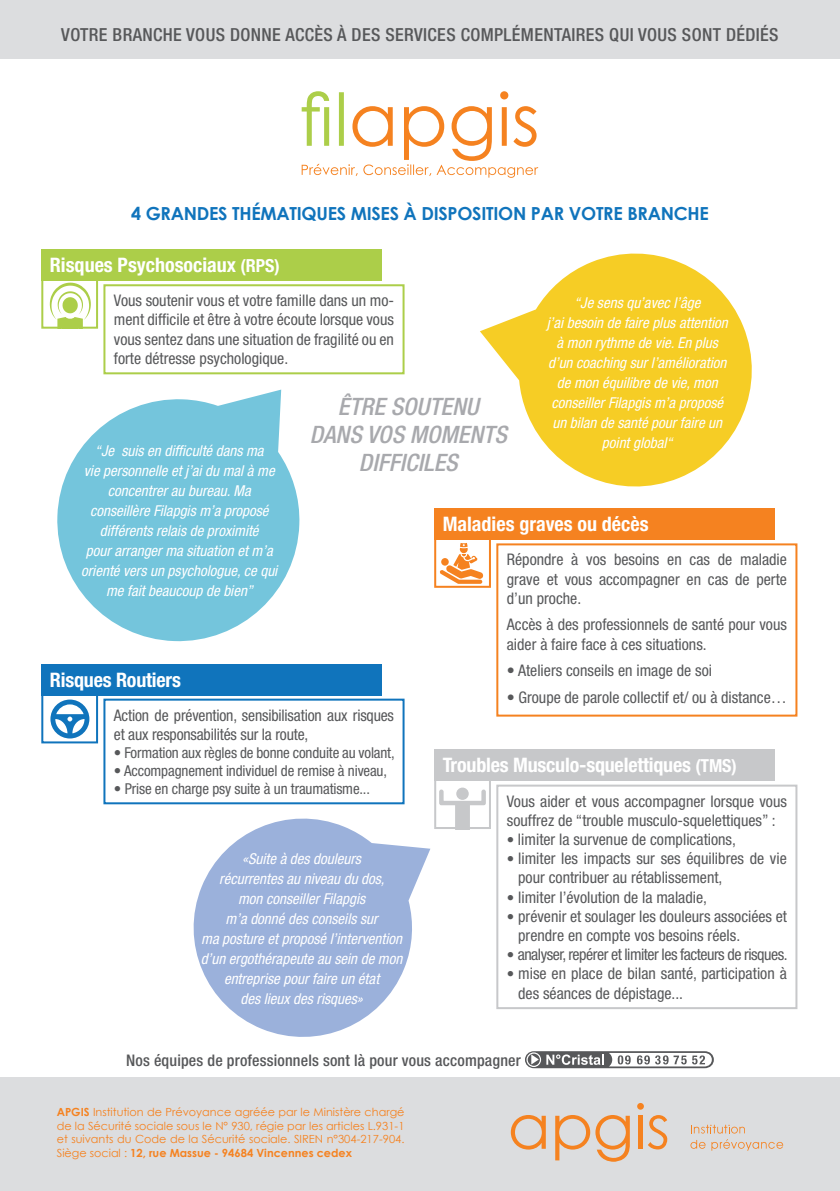
<style>
.page{position:relative;width:840px;height:1191px;background:#fff}
.page>*{position:absolute;margin:0;border:0;box-sizing:border-box;transform-origin:0 0}
.t1{font:italic 500 condensed 24px "Helvetica Neue";color:#a8a9ad}
.t2{font:700 condensed 20px "Helvetica Neue LT Std";letter-spacing:-.01em;color:#fff}
.t3{font:500 condensed 18px "Helvetica Neue LT Std";letter-spacing:.02em;color:#57585a}
.t4{font:700 18px "Century Gothic";letter-spacing:-.015em;color:#1074bc}
.t5{font:condensed 16px/19.2px "Helvetica Neue LT Std";color:#57585a}
.t6{font:500 condensed 16px "Helvetica Neue LT Std";letter-spacing:.01em;color:#57585a}
.t7{font:condensed 16px "Helvetica Neue LT Std";letter-spacing:-.03em;color:#57585a}
.t8{font:italic condensed 15px/20px "Helvetica Neue";color:#fff;text-align:center}
.t9{font:condensed 15px "Helvetica Neue LT Std";letter-spacing:-.01em;color:#57585a}
.t10{font:11.2px/13.4px "Century Gothic";color:#f58220;text-align:justify}
.s1{font-size:18px}
.s2{font-size:15px}
.s3{font-weight:700}
</style>
<div class="page">
<div style="left:0;top:1077px;width:839px;height:114px;background:#dcdddf"></div>
<svg style="left:510px;top:1115px;width:35px;height:34px"></svg>
<svg style="left:555px;top:1115px;width:74px;height:46px"></svg>
<hr style="left:638px;top:1115px;width:4px;height:33px;background:#f58220">
<svg style="left:636px;top:1103px;width:7px;height:6px"></svg>
<svg style="left:690px;top:1140px;width:15px;height:8px"></svg>
<svg style="left:711px;top:1139px;width:71px;height:11px"></svg>
<svg style="left:648px;top:1115px;width:19px;height:34px"></svg>
<svg style="left:691px;top:1124px;width:53px;height:9px"></svg>
<svg style="left:525px;top:1051px;width:188px;height:17px"></svg>
<div style="left:0;top:0;width:839px;height:58px;background:#dcdddf"></div>
<div style="left:496px;top:784px;width:301px;height:225px;border:2px solid #c7c8ca"></div>
<svg style="left:439px;top:789px;width:46px;height:37px"></svg>
<div style="left:434px;top:772px;width:56px;height:57px;border:2px solid #c7c8ca"></div>
<div style="left:434px;top:749px;width:340px;height:32px;background:#c7c8ca"></div>
<svg style="left:301px;top:91px;width:237px;height:87px"></svg>
<div style="left:103px;top:284px;width:301px;height:90px;border:2px solid #acce49"></div>
<svg style="left:50px;top:283px;width:41px;height:43px"></svg>
<div style="left:41px;top:272px;width:57px;height:57px;border:2px solid #acce49"></div>
<div style="left:41px;top:249px;width:340px;height:31px;background:#acce49"></div>
<svg style="left:179px;top:804px;width:251px;height:233px;fill:#9bb1db"></svg>
<svg style="left:57px;top:389px;width:243px;height:253px;fill:#74c5dc"></svg>
<svg style="left:480px;top:253px;width:272px;height:234px;fill:#f6cd25"></svg>
<div style="left:103px;top:698px;width:301px;height:106px;border:2px solid #1074bc"></div>
<div style="left:41px;top:686px;width:57px;height:57px;background:#fff;border:2px solid #1074bc"></div>
<div style="left:41px;top:664px;width:340px;height:31px;background:#1074bc"></div>
<svg style="left:50px;top:699px;width:39px;height:39px"></svg>
<div style="left:496px;top:543px;width:301px;height:173px;border:2px solid #f58220"></div>
<div style="left:434px;top:531px;width:56px;height:57px;background:#fff;border:2px solid #f58220"></div>
<div style="left:434px;top:508px;width:340px;height:31px;background:#f58220"></div>
<svg style="left:440px;top:543px;width:43px;height:41px"></svg>
<p class="t3" style="left:61px;top:24px;width:718px">VOTRE BRANCHE VOUS DONNE ACCÈS À DES SERVICES COMPLÉMENTAIRES QUI VOUS SONT DÉDIÉS</p>
<p class="t4" style="left:131px;top:202px;width:579px">4 GRANDES THÉMATIQUES MISES À DISPOSITION PAR VOTRE BRANCHE</p>
<p class="t2" style="left:50px;top:253px;width:231px">Risques Psychosociaux <span class="s1">(RPS)</span></p>
<p class="t5" style="left:114px;top:291px;width:281px;text-align:justify">Vous soutenir vous et votre famille dans un mo&shy;ment difficile et être à votre écoute lorsque vous vous sentez dans une situation de fragilité ou en forte détresse psychologique.</p>
<p class="t8" style="left:546px;top:293px;width:182px">“Je sens qu’avec l’âge<br>j’ai besoin de faire plus attention à mon rythme de vie. En plus d’un coaching sur l’amélioration de mon équilibre de vie, mon conseiller Filapgis m’a proposé un bilan de santé pour faire un point global“</p>
<p class="t1" style="left:337px;top:392px;width:142px">ÊTRE SOUTENU</p>
<p class="t1" style="left:309px;top:420px;width:198px">DANS VOS MOMENTS</p>
<p class="t1" style="left:359px;top:448px;width:100px">DIFFICILES</p>
<p class="t8" style="left:81px;top:440px;width:197px">“Je suis en difficulté dans ma<br>vie personnelle et j’ai du mal à me concentrer au bureau. Ma conseillère Filapgis m’a proposé différents relais de proximité<br>pour arranger ma situation et m’a orienté vers un psychologue, ce qui me fait beaucoup de bien”</p>
<p class="t2" style="left:442px;top:512px;width:207px">Maladies graves ou décès</p>
<p class="t5" style="left:506px;top:550px;width:281px;text-align:justify">Répondre à vos besoins en cas de maladie grave et vous accompagner en cas de perte d’un proche.</p>
<p class="t5" style="left:506px;top:615px;width:281px">Accès à des professionnels de santé pour vous aider à faire face à ces situations.</p>
<p class="t5" style="left:506px;top:661px;width:207px">• Ateliers conseils en image de soi</p>
<p class="t5" style="left:506px;top:687px;width:281px">• Groupe de parole collectif et/ ou à distance…</p>
<p class="t2" style="left:50px;top:667px;width:132px">Risques Routiers</p>
<p class="t5" style="left:114px;top:705px;width:281px">Action de prévention, sensibilisation aux risques et aux responsabilités sur la route,</p>
<p class="t9" style="left:114px;top:744px;width:282px">• Formation aux règles de bonne conduite au volant,</p>
<p class="t9" style="left:114px;top:762px;width:274px">• Accompagnement individuel de remise à niveau,</p>
<p class="t9" style="left:114px;top:780px;width:257px">• Prise en charge psy suite à un traumatisme...</p>
<p class="t8" style="left:219px;top:848px;width:167px">«Suite à des douleurs récurrentes au niveau du dos, mon conseiller Filapgis</p>
<p class="t8" style="left:201px;top:908px;width:203px">m’a donné des conseils sur<br>ma posture et proposé l’intervention d’un ergothérapeute au sein de mon entreprise pour faire un état<br>des lieux des risques»</p>
<p class="t2" style="left:442px;top:753px;width:295px">Troubles Musculo-squelettiques <span class="s1">(TMS)</span></p>
<p class="t5" style="left:506px;top:791px;width:281px">Vous aider et vous accompagner lorsque vous souffrez de “trouble musculo-squelettiques” :</p>
<p class="t5" style="left:506px;top:829px;width:230px"><span class="s2">•</span> limiter la survenue de complications,</p>
<p class="t5" style="left:518px;top:848px;width:270px;text-indent:-11px"><span class="s2">•</span> limiter les impacts sur ses équilibres de vie pour contribuer au rétablissement,</p>
<p class="t5" style="left:506px;top:887px;width:201px"><span class="s2">•</span> limiter l’évolution de la maladie,</p>
<p class="t5" style="left:518px;top:906px;width:270px;text-indent:-11px"><span class="s2">•</span> prévenir et soulager les douleurs associées et prendre en compte vos besoins réels.</p>
<p class="t7" style="left:506px;top:945px;width:282px"><span class="s2">•</span> analyser, repérer et limiter les facteurs de risques.</p>
<p class="t5" style="left:518px;top:964px;width:270px;text-indent:-11px"><span class="s2">•</span> mise en place de bilan santé, participation à des séances de dépistage...</p>
<p class="t6" style="left:126px;top:1051px;width:396px">Nos équipes de professionnels sont là pour vous accompagner</p>
<p class="t10" style="left:57px;top:1105px;width:349px"><span class="s3">APGIS</span> Institution de Prévoyance agréée par le Ministère chargé de la Sécurité sociale sous le N° 930, régie par les articles L.931-1 et suivants du Code de la Sécurité sociale. SIREN n°304-217-904.<br>Siège social : <span class="s3">12, rue Massue - 94684 Vincennes cedex</span></p>
</div>
